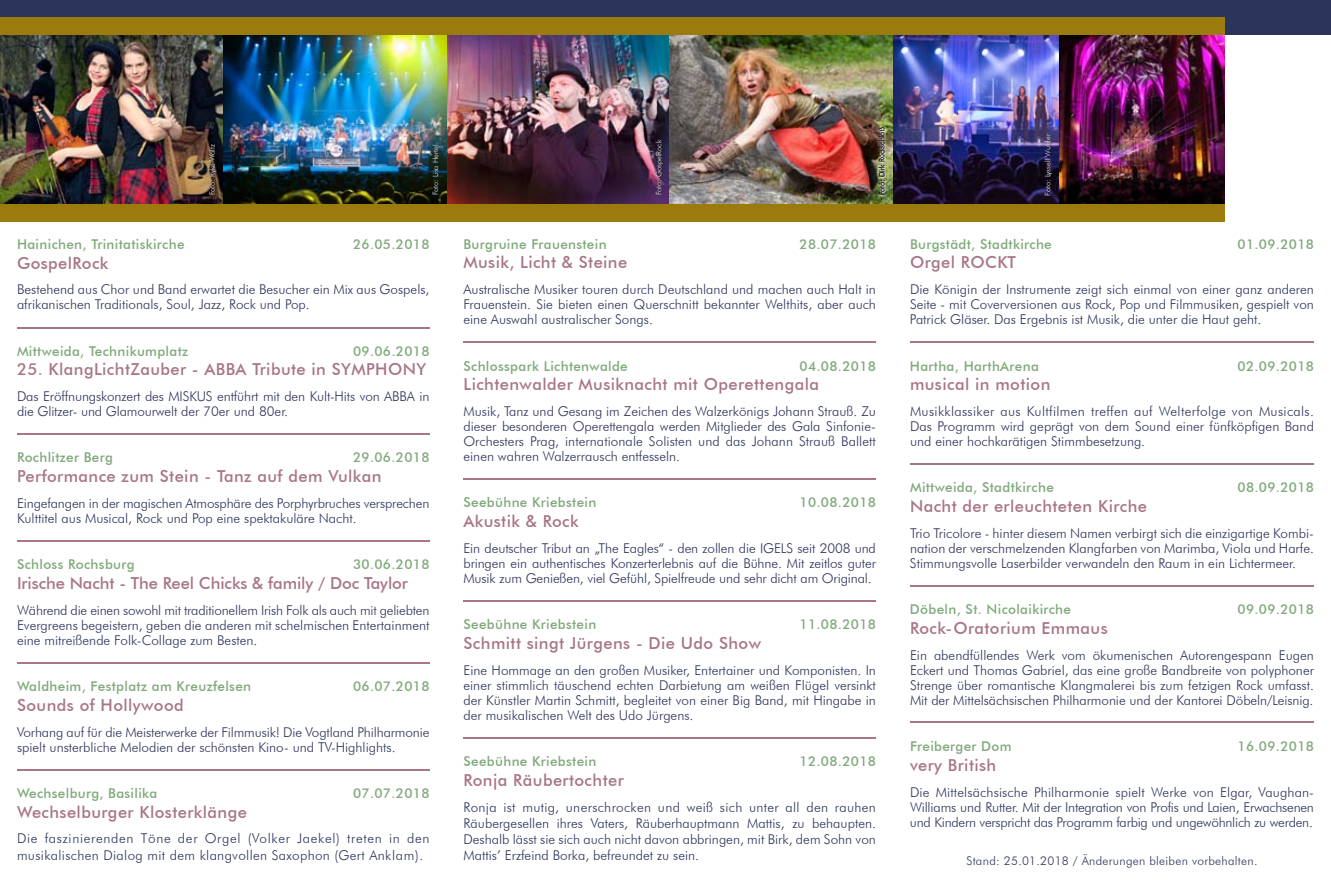
<style>
.page{position:relative;width:1331px;height:893px;background:#fff}
.page>*{position:absolute;margin:0;border:0;box-sizing:border-box;transform-origin:0 0}
.t1{font:500 16.5px "Futura BT";letter-spacing:.025em;color:#a87684}
.t2{font:500 16.5px "Futura BT";letter-spacing:-.005em;color:#a87684}
.t3{font:300 13.5px/15px "Futura BT";color:#2c345b;text-align:justify}
.t4{font:500 13.5px "Futura BT";letter-spacing:.025em;color:#7fa97a}
.t5{font:300 13.5px/16.2px "Futura BT";letter-spacing:.05em;color:#2c345b}
.t6{font:300 12px "Futura BT";letter-spacing:.025em;color:#2c345b}
.t7{font:300 7.5px "Futura BT";color:#fff}
.t8{font:300 7.5px "Futura BT";color:#000}
</style>
<div class="page">
<div style="left:0;top:0;width:1331px;height:34px;background:#2c345b"></div>
<img style="left:0;top:34px;width:1225px;height:170px">
<hr style="left:17px;top:327px;width:412px;height:1px;background:#a87684">
<hr style="left:17px;top:434px;width:412px;height:1px;background:#a87684">
<hr style="left:17px;top:769px;width:412px;height:1px;background:#a87684">
<hr style="left:463px;top:342px;width:413px;height:1px;background:#a87684">
<hr style="left:463px;top:478px;width:413px;height:2px;background:#a87684">
<hr style="left:463px;top:600px;width:413px;height:1px;background:#a87684">
<hr style="left:463px;top:737px;width:413px;height:1px;background:#a87684">
<hr style="left:910px;top:342px;width:404px;height:1px;background:#a87684">
<hr style="left:910px;top:464px;width:404px;height:1px;background:#a87684">
<hr style="left:910px;top:585px;width:404px;height:1px;background:#a87684">
<hr style="left:910px;top:722px;width:404px;height:1px;background:#a87684">
<hr style="left:17px;top:540px;width:412px;height:1px;background:#a87684">
<hr style="left:17px;top:662px;width:412px;height:1px;background:#a87684">
<div style="left:0;top:17px;width:1225px;height:17px;background:#9c7b0e"></div>
<div style="left:0;top:204px;width:1225px;height:17px;background:#9c7b0e"></div>
<svg style="left:655px;top:139px;width:28px;height:83px"></svg>
<svg style="left:1044px;top:133px;width:28px;height:89px"></svg>
<svg style="left:432px;top:145px;width:28px;height:77px"></svg>
<svg style="left:208px;top:144px;width:28px;height:78px"></svg>
<img style="left:877px;top:126px;width:30px;height:96px">
<p class="t7" style="left:208px;top:195px;width:53px;rotate:-90deg">Foto: Ryke Waltz</p>
<p class="t8" style="left:877px;top:195px;width:69px;rotate:-90deg">Foto: Dirk Rückschloß</p>
<p class="t7" style="left:431px;top:195px;width:52px;rotate:-90deg">Foto: Lisa H ertel</p>
<p class="t7" style="left:1043px;top:196px;width:64px;rotate:-90deg">Foto: Lyssell Wutzler</p>
<p class="t7" style="left:654px;top:195px;width:57px;rotate:-90deg">Foto: GospelRock</p>
<p class="t4" style="left:17px;top:236px;width:169px">Hainichen, Trinitatiskirche</p>
<p class="t4" style="left:353px;top:236px;width:78px">26.05.2018</p>
<p class="t1" style="left:17px;top:253px;width:93px">GospelRock</p>
<p class="t3" style="left:17px;top:282px;width:414px">Bestehend aus Chor und Band erwartet die Besucher ein Mix aus Gospels, afrikanischen Traditionals, Soul, Jazz, Rock und Pop.</p>
<p class="t4" style="left:17px;top:343px;width:173px">Mittweida, Technikumplatz</p>
<p class="t4" style="left:353px;top:343px;width:78px">09.06.2018</p>
<p class="t1" style="left:17px;top:359px;width:411px">25. KlangLichtZauber - ABBA Tribute in SYMPHONY</p>
<p class="t3" style="left:17px;top:389px;width:414px">Das Eröffnungskonzert des MISKUS entführt mit den Kult-H its von ABBA in die Glitzer- und Glamourwelt der 70er und 80er.</p>
<p class="t4" style="left:17px;top:449px;width:97px">Rochlitzer Berg</p>
<p class="t4" style="left:353px;top:449px;width:78px">29.06.2018</p>
<p class="t1" style="left:17px;top:466px;width:366px">Performance zum Stein - Tanz auf dem Vulkan</p>
<p class="t3" style="left:17px;top:496px;width:414px">Eingefangen in der magischen Atmosphäre des Porphyrbruches versprechen<br>Kulttitel aus Musical, Rock und Pop eine spektakuläre Nacht.</p>
<p class="t4" style="left:17px;top:556px;width:119px">Schloss Rochsburg</p>
<p class="t4" style="left:353px;top:556px;width:78px">30.06.2018</p>
<p class="t2" style="left:17px;top:573px;width:392px">Irische Nacht - The Reel Chicks &amp; family / Doc Taylor</p>
<p class="t3" style="left:17px;top:602px;width:414px">Während die einen sowohl mit traditionellem Irish Folk als auch mit geliebten Evergreens begeistern, geben die anderen mit schelmischen Entertainment eine mitreißende Folk-Collage zum Besten.</p>
<p class="t4" style="left:17px;top:678px;width:236px">Waldheim, Festplatz am Kreuzfelsen</p>
<p class="t4" style="left:353px;top:678px;width:78px">06.07.2018</p>
<p class="t1" style="left:17px;top:695px;width:168px">Sounds of Hollywood</p>
<p class="t3" style="left:17px;top:724px;width:414px">Vorhang auf für die Meisterwerke der Filmmusik! Die Vogtland Philharmonie spielt unsterbliche Melodien der schönsten Kino- und TV-H ighlights.</p>
<p class="t4" style="left:17px;top:785px;width:142px">Wechselburg, Basilika</p>
<p class="t4" style="left:353px;top:785px;width:78px">07.07.2018</p>
<p class="t1" style="left:17px;top:802px;width:231px">Wechselburger Klosterklänge</p>
<p class="t5" style="left:17px;top:830px;width:414px">Die faszinierenden Töne der Orgel (Volker Jaekel) treten in den musikalischen Dialog mit dem klangvollen Saxophon (Gert Anklam).</p>
<p class="t4" style="left:463px;top:236px;width:145px">Burgruine Frauenstein</p>
<p class="t4" style="left:799px;top:236px;width:78px">28.07.2018</p>
<p class="t1" style="left:463px;top:253px;width:165px">Musik, Licht &amp; Steine</p>
<p class="t3" style="left:463px;top:282px;width:414px">Australische Musiker touren durch Deutschland und machen auch Halt in Frauenstein. Sie bieten einen Querschnitt bekannter Welthits, aber auch eine Auswahl australischer Songs.</p>
<p class="t4" style="left:463px;top:357px;width:166px">Schlosspark Lichtenwalde</p>
<p class="t4" style="left:799px;top:357px;width:78px">04.08.2018</p>
<p class="t1" style="left:463px;top:374px;width:357px">Lichtenwalder Musiknacht mit Operettengala</p>
<p class="t3" style="left:463px;top:404px;width:414px">Musik, Tanz und Gesang im Zeichen des Walzerkönigs Johann Strauß. Zu dieser besonderen Operettengala werden Mitglieder des Gala Sinfonie-Orchesters Prag, internationale Solisten und das Johann Strauß Ballett einen wahren Walzerrausch entfesseln.</p>
<p class="t4" style="left:463px;top:494px;width:134px">Seebühne Kriebstein</p>
<p class="t4" style="left:799px;top:494px;width:78px">10.08.2018</p>
<p class="t1" style="left:463px;top:511px;width:117px">Akustik &amp; Rock</p>
<p class="t3" style="left:463px;top:540px;width:414px">Ein deutscher Tribut an „The Eagles“ - den zollen die IGELS seit 2008 und bringen ein authentisches Konzerterlebnis auf die Bühne. Mit zeitlos guter Musik zum Genießen, viel Gefühl, Spielfreude und sehr dicht am Original.</p>
<p class="t4" style="left:463px;top:616px;width:134px">Seebühne Kriebstein</p>
<p class="t4" style="left:799px;top:616px;width:78px">11.08.2018</p>
<p class="t1" style="left:463px;top:633px;width:299px">Schmitt singt Jürgens - Die Udo Show</p>
<p class="t3" style="left:463px;top:662px;width:414px">Eine Hommage an den großen Musiker, Entertainer und Komponisten. In einer stimmlich täuschend echten Darbietung am weißen Flügel versinkt der Künstler Martin Schmitt, begleitet von einer Big Band, mit H ingabe in der musikalischen Welt des Udo Jürgens.</p>
<p class="t4" style="left:463px;top:753px;width:134px">Seebühne Kriebstein</p>
<p class="t4" style="left:800px;top:753px;width:78px">12.08.2018</p>
<p class="t1" style="left:463px;top:770px;width:162px">Ronja Räubertochter</p>
<p class="t3" style="left:463px;top:799px;width:414px;line-height:15.8px">Ronja ist mutig, unerschrocken und weiß sich unter all den rauhen Räubergesellen ihres Vaters, Räuberhauptmann Mattis, zu behaupten.<br>Deshalb lässt sie sich auch nicht davon abbringen, mit Birk, dem Sohn von Mattis’ Erzfeind Borka, befreundet zu sein.</p>
<p class="t4" style="left:910px;top:236px;width:143px">Burgstädt, Stadtkirche</p>
<p class="t4" style="left:1237px;top:236px;width:78px">01.09.2018</p>
<p class="t1" style="left:910px;top:253px;width:107px">Orgel ROCKT</p>
<p class="t3" style="left:910px;top:282px;width:405px">Die Königin der Instrumente zeigt sich einmal von einer ganz anderen Seite - mit Coverversionen aus Rock, Pop und Filmmusiken, gespielt von Patrick Gläser. Das Ergebnis ist Musik, die unter die Haut geht.</p>
<p class="t4" style="left:910px;top:357px;width:130px">Hartha, HarthArena</p>
<p class="t4" style="left:1237px;top:357px;width:78px">02.09.2018</p>
<p class="t1" style="left:910px;top:374px;width:142px">musical in motion</p>
<p class="t3" style="left:910px;top:404px;width:405px">Musikklassiker aus Kultfilmen treffen auf Welterfolge von Musicals.<br>Das Programm wird geprägt von dem Sound einer fünfköpfigen Band und einer hochkarätigen Stimmbesetzung.</p>
<p class="t4" style="left:910px;top:479px;width:145px">Mittweida, Stadtkirche</p>
<p class="t4" style="left:1237px;top:479px;width:78px">08.09.2018</p>
<p class="t1" style="left:910px;top:496px;width:239px">Nacht der erleuchteten Kirche</p>
<p class="t3" style="left:910px;top:525px;width:405px">Trio Tricolore - hinter diesem Namen verbirgt sich die einzigartige Kombi&shy;nation der verschmelzenden Klangfarben von Marimba, Viola und Harfe.<br>Stimmungsvolle Laserbilder verwandeln den Raum in ein Lichtermeer.</p>
<p class="t4" style="left:910px;top:601px;width:163px">Döbeln, St. Nicolaikirche</p>
<p class="t4" style="left:1237px;top:601px;width:78px">09.09.2018</p>
<p class="t1" style="left:910px;top:618px;width:199px">Rock-Oratorium Emmaus</p>
<p class="t3" style="left:910px;top:647px;width:406px">Ein abendfüllendes Werk vom ökumenischen Autorengespann Eugen Eckert und Thomas Gabriel, das eine große Bandbreite von polyphoner Strenge über romantische Klangmalerei bis zum fetzigen Rock umfasst.<br>Mit der Mittelsächsischen Philharmonie und der Kantorei Döbeln/Leisnig.</p>
<p class="t4" style="left:910px;top:738px;width:103px">Freiberger Dom</p>
<p class="t4" style="left:1237px;top:738px;width:78px">16.09.2018</p>
<p class="t1" style="left:910px;top:755px;width:88px">very British</p>
<p class="t3" style="left:910px;top:784px;width:405px">Die Mittelsächsische Philharmonie spielt Werke von Elgar, Vaughan-Williams und Rutter. Mit der Integration von Profis und Laien, Erwachsenen und Kindern verspricht das Programm farbig und ungewöhnlich zu werden.</p>
<p class="t6" style="left:966px;top:853px;width:293px">Stand: 25.01.2018 / Änderungen bleiben vorbehalten.</p>
</div>
